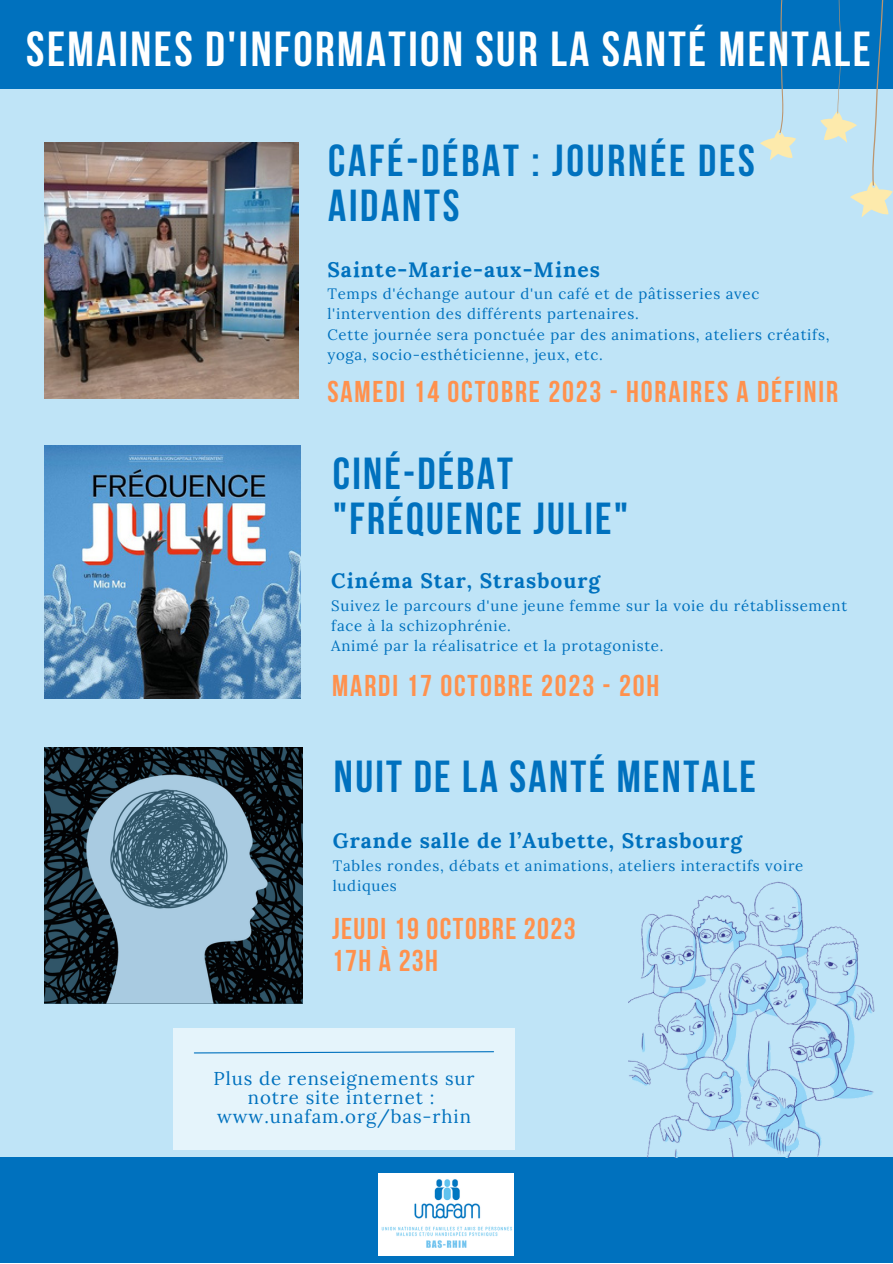
<style>
.page{position:relative;width:893px;height:1264px;background:#fff}
.page>*{position:absolute;margin:0;border:0;box-sizing:border-box;transform-origin:0 0}
.t1{font:700 48.9px "Bebas Neue";letter-spacing:.05em;color:#feffff}
.t2{font:700 44.7px "Bebas Neue";letter-spacing:.05em;color:#0071be}
.t3{font:700 44.55px/45px "Bebas Neue";letter-spacing:.06em;color:#0071be}
.t4{font:700 30px "Bebas Neue";letter-spacing:.06em;color:#ff914d}
.t5{font:700 21px "Lora";letter-spacing:.05em;color:#0071be}
.t6{font:18.6px/18.9px "Lora";letter-spacing:.05em;color:#0071be;text-align:center}
.t7{font:15px/20.2px "Lora";letter-spacing:.05em;color:#0071be}
</style>
<div class="page">
<div style="left:0;top:0;width:892px;height:1262px;background:#0071be"></div>
<div style="left:0;top:89px;width:892px;height:1067px;background:#bfe4f7"></div>
<img style="left:44px;top:747px;width:258px;height:256px">
<img style="left:44px;top:445px;width:257px;height:253px">
<img style="left:379px;top:1173px;width:134px;height:82px">
<svg style="left:760px;top:0;width:36px;height:160px"></svg>
<svg style="left:820px;top:0;width:72px;height:217px"></svg>
<img style="left:44px;top:143px;width:254px;height:255px">
<img style="left:629px;top:881px;width:248px;height:276px">
<div style="left:173px;top:1027px;width:342px;height:122px;background:#e5f4fb"></div>
<svg style="left:194px;top:1051px;width:300px;height:3px"></svg>
<p class="t1" style="left:26px;top:29px;width:846px">SEMAINES D'INFORMATION SUR LA SANTÉ MENTALE</p>
<p class="t3" style="left:328px;top:142px;width:428px">CAFÉ-DÉBAT : JOURNÉE DES<br>AIDANTS</p>
<p class="t5" style="left:327px;top:255px;width:274px">Sainte-Marie-aux-Mines</p>
<p class="t7" style="left:327px;top:283px;width:433px">Temps d'échange autour d'un café et de pâtisseries avec l'intervention des différents partenaires.</p>
<p class="t7" style="left:327px;top:324px;width:503px">Cette journée sera ponctuée par des animations, ateliers créatifs, yoga, socio-esthéticienne, jeux, etc.</p>
<p class="t4" style="left:327px;top:379px;width:512px">SAMEDI 14 OCTOBRE 2023 - HORAIRES A DÉFINIR</p>
<p class="t2" style="left:333px;top:455px;width:182px">CINÉ-DÉBAT</p>
<p class="t2" style="left:333px;top:500px;width:297px">"FRÉQUENCE JULIE"</p>
<p class="t5" style="left:331px;top:567px;width:270px">Cinéma Star, Strasbourg</p>
<p class="t7" style="left:331px;top:595px;width:517px">Suivez le parcours d'une jeune femme sur la voie du rétablissement face à la schizophrénie.</p>
<p class="t7" style="left:331px;top:635px;width:333px">Animé par la réalisatrice et la protagoniste.</p>
<p class="t4" style="left:332px;top:674px;width:328px">MARDI 17 OCTOBRE 2023 - 20H</p>
<p class="t2" style="left:334px;top:758px;width:423px">NUIT DE LA SANTÉ MENTALE</p>
<p class="t5" style="left:333px;top:827px;width:411px">Grande salle de l’Aubette, Strasbourg</p>
<p class="t7" style="left:333px;top:855px;width:472px">Tables rondes, débats et animations, ateliers interactifs voire ludiques</p>
<p class="t4" style="left:332px;top:916px;width:245px">JEUDI 19 OCTOBRE 2023</p>
<p class="t4" style="left:332px;top:948px;width:108px">17H À 23H</p>
<p class="t6" style="left:213px;top:1068px;width:262px">Plus de renseignements sur notre site internet :</p>
<p class="t6" style="left:217px;top:1106px;width:255px">www.unafam.org/bas-rhin</p>
</div>
